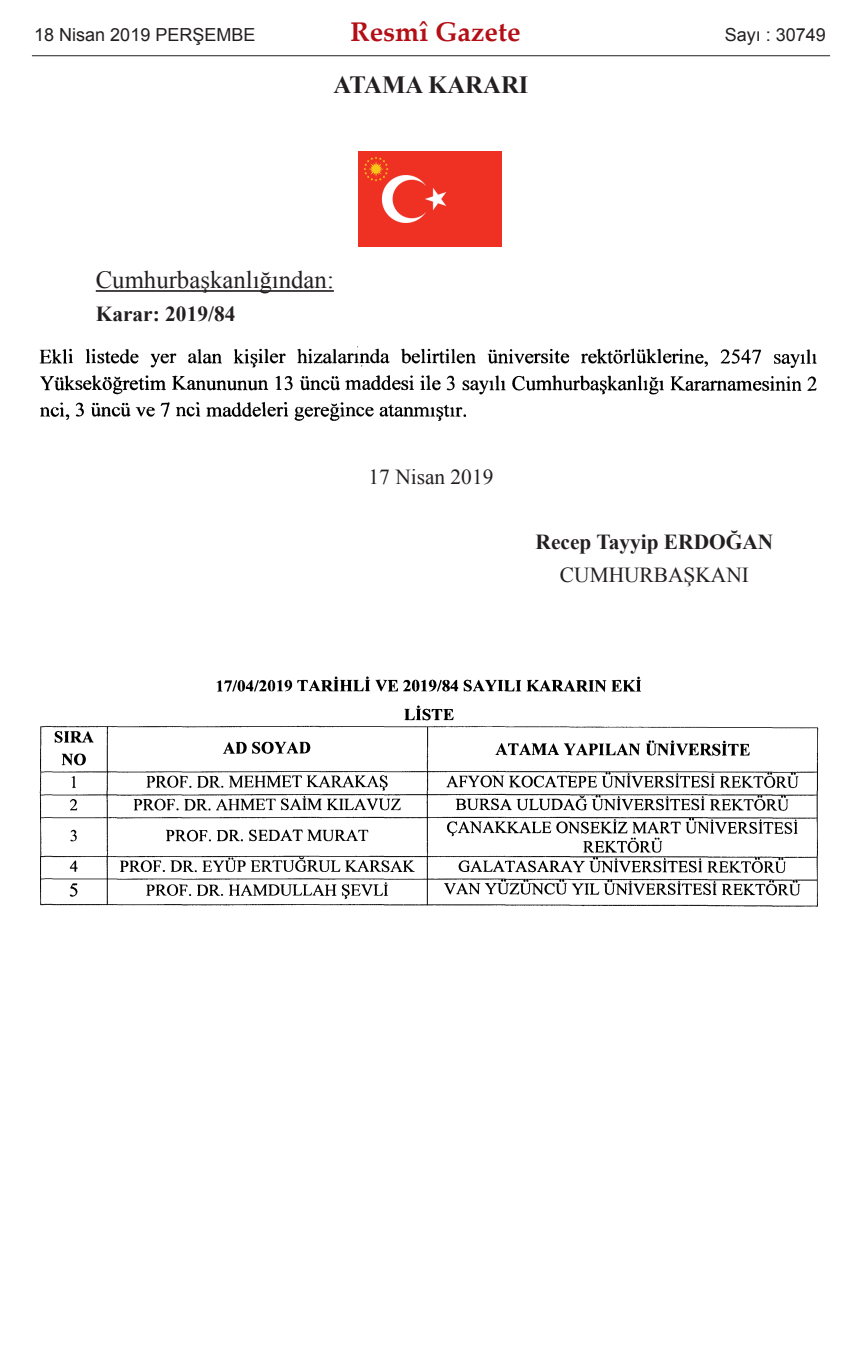
<style>
.page{position:relative;width:862px;height:1365px;background:#fff}
.page>*{position:absolute;margin:0;border:0;box-sizing:border-box;transform-origin:0 0}
.t1{font:700 27px "Palatino Linotype";color:#b40e16}
.t2{font:24.75px "Times New Roman";color:#231f20}
.t3{font:700 24.75px "Times New Roman";color:#231f20}
.t4{font:700 21.38px "Times New Roman";color:#231f20}
.t5{font:21.38px "Times New Roman";color:#231f20}
.t6{font:18px "Arial";color:#231f20}
</style>
<div class="page">
<hr style="left:96px;top:290px;width:238px;height:2px;background:#231f20">
<img style="left:39px;top:346px;width:778px;height:75px">
<img style="left:39px;top:676px;width:780px;height:231px">
<img style="left:358px;top:151px;width:143px;height:96px">
<hr style="left:32px;top:55px;width:797px;height:1px;background:#231f20">
<p class="t6" style="left:34px;top:25px;width:223px">18 Nisan 2019 PERŞEMBE</p>
<p class="t1" style="left:350px;top:21px;width:171px">Resmî Gazete</p>
<p class="t6" style="left:724px;top:25px;width:103px">Sayı : 30749</p>
<p class="t3" style="left:333px;top:71px;width:197px">ATAMA KARARI</p>
<p class="t2" style="left:96px;top:266px;width:239px">Cumhurbaşkanlığından:</p>
<p class="t4" style="left:96px;top:302px;width:141px">Karar: 2019/84</p>
<p class="t5" style="left:368px;top:465px;width:126px">17 Nisan 2019</p>
<p class="t4" style="left:535px;top:530px;width:239px">Recep Tayyip ERDOĞAN</p>
<p class="t5" style="left:559px;top:563px;width:190px">CUMHURBAŞKANI</p>
</div>
